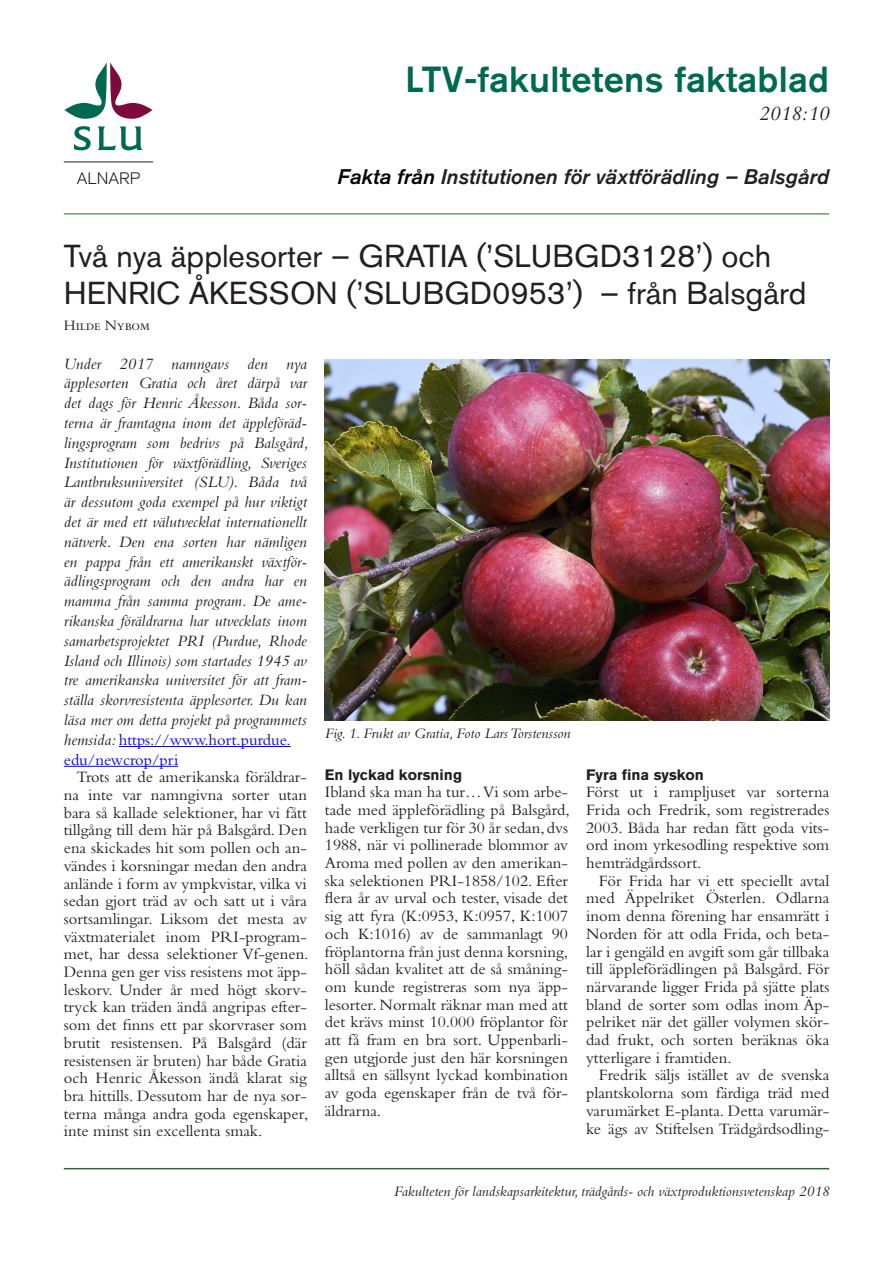
<style>
.page{position:relative;width:893px;height:1263px;background:#fff}
.page>*{position:absolute;margin:0;border:0;box-sizing:border-box;transform-origin:0 0}
.t1{font:500 36px "Akzidenz Grotesk BQ";letter-spacing:.01em;color:#006951}
.Titel{font:31.5px/37.8px "Akzidenz Grotesk BQ";color:#231f20}
.t2{font:italic 21px "Akzidenz Grotesk BQ Med";color:#231f20}
.t3{font:italic 21px "Bembo Std";color:#231f20}
.Brödtext{font:16.5px/17.7px "Bembo Std";color:#231f20;text-align:justify}
.Brödtext_utan_indrag{font:16.5px/17.7px "Bembo Std";color:#231f20;text-align:justify}
.Ingress{font:italic 16.5px/19.8px "Bembo Std";color:#231f20;text-align:justify}
.Ingress-2{font:16.5px/19.8px "Bembo Std";color:#00f}
.t4{font:300 16.5px "Akzidenz Grotesk BQ";color:#231f20}
.Fot{font:italic 15px "Bembo Std";color:#231f20}
.Bildtext{font:italic 15px "Bembo Std";color:#231f20}
.Underrubrik{font:700 15px "Akzidenz Grotesk BQ";color:#231f20}
.Författare{font:15px "Bembo SC";color:#231f20}
.s1{color:#000}
.s2{font-style:italic;color:#231f20}
</style>
<div class="page">
<hr style="left:64px;top:1168px;width:765px;height:1px;background:#316634">
<hr style="left:119px;top:746px;width:172px;height:1px;background:#00f">
<hr style="left:64px;top:766px;width:114px;height:1px;background:#00f">
<hr style="left:64px;top:213px;width:765px;height:1px;background:#316634">
<hr style="left:64px;top:162px;width:89px;height:1px;background:#231f20">
<svg style="left:65px;top:63px;width:87px;height:56px"></svg>
<svg style="left:74px;top:126px;width:17px;height:24px"></svg>
<svg style="left:98px;top:126px;width:45px;height:24px"></svg>
<img style="left:325px;top:359px;width:504px;height:361px">
<p class="t1" style="left:405px;top:57px;width:425px">LTV-fakultetens faktablad</p>
<p class="t4" style="left:77px;top:169px;width:65px">ALNARP</p>
<p class="t3" style="left:759px;top:102px;width:72px">2018:10</p>
<p class="t2" style="left:338px;top:164px;width:493px"><span class="s1">Fakta från</span> Institutionen för växtförädling – Balsgård</p>
<p class="Titel" style="left:64px;top:236px;width:744px">Två nya äpplesorter – GRATIA (’SLUBGD3128’) och<br>HENRIC ÅKESSON (’SLUBGD0953’) – från Balsgård</p>
<p class="Författare" style="left:64px;top:317px;width:88px">Hilde Nybom</p>
<p class="Ingress" style="left:64px;top:353px;width:246px">Under 2017 namngavs den nya äpplesorten Gratia och året därpå var det dags för Henric Åkesson. Båda sor&shy;terna är framtagna inom det äppleföräd&shy;lingsprogram som bedrivs på Balsgård, Institutionen för växtförädling, Sveriges Lantbruksuniversitet (SLU). Båda två är dessutom goda exempel på hur viktigt det är med ett välutvecklat internationellt nätverk. Den ena sorten har nämligen en pappa från ett amerikanskt växtför&shy;ädlingsprogram och den andra har en mamma från samma program. De ame&shy;rikanska föräldrarna har utvecklats inom samarbetsprojektet PRI (Purdue, Rhode Island och Illinois) som startades 1945 av tre amerikanska universitet för att fram&shy;ställa skorvresistenta äpplesorter. Du kan läsa mer om detta projekt på programmets</p>
<p class="Ingress-2" style="left:64px;top:729px;width:228px"><span class="s2">hemsida:</span> https://www.hort.purdue. edu/newcrop/pri</p>
<p class="Brödtext" style="left:64px;top:768px;width:246px;text-indent:13px">Trots att de amerikanska föräldrar&shy;na inte var namngivna sorter utan bara så kallade selektioner, har vi fått tillgång till dem här på Balsgård. Den ena skickades hit som pollen och an&shy;vändes i korsningar medan den andra anlände i form av ympkvistar, vilka vi sedan gjort träd av och satt ut i våra sortsamlingar. Liksom det mesta av växtmaterialet inom PRI-program&shy;met, har dessa selektioner Vf-genen.<br>Denna gen ger viss resistens mot äpp&shy;leskorv. Under år med högt skorv&shy;tryck kan träden ändå angripas efter&shy;som det finns ett par skorvraser som brutit resistensen. På Balsgård (där resistensen är bruten) har både Gratia och Henric Åkesson ändå klarat sig bra hittills. Dessutom har de nya sor&shy;terna många andra goda egenskaper, inte minst sin excellenta smak.</p>
<p class="Bildtext" style="left:325px;top:725px;width:247px">Fig. 1. Frukt av Gratia, Foto Lars Torstensson</p>
<p class="Underrubrik" style="left:325px;top:766px;width:139px">En lyckad korsning</p>
<p class="Brödtext_utan_indrag" style="left:325px;top:783px;width:246px">Ibland ska man ha tur… Vi som arbe&shy;tade med äppleförädling på Balsgård, hade verkligen tur för 30 år sedan, dvs 1988, när vi pollinerade blommor av Aroma med pollen av den amerikan&shy;ska selektionen PRI-1858/102. Efter flera år av urval och tester, visade det sig att fyra (K:0953, K:0957, K:1007 och K:1016) av de sammanlagt 90 fröplantorna från just denna korsning, höll sådan kvalitet att de så småning&shy;om kunde registreras som nya äpp&shy;lesorter. Normalt räknar man med att det krävs minst 10.000 fröplantor för att få fram en bra sort. Uppenbarli&shy;gen utgjorde just den här korsningen alltså en sällsynt lyckad kombination av goda egenskaper från de två för&shy;äldrarna.</p>
<p class="Underrubrik" style="left:586px;top:766px;width:119px">Fyra fina syskon</p>
<p class="Brödtext_utan_indrag" style="left:586px;top:783px;width:245px">Först ut i rampljuset var sorterna Frida och Fredrik, som registrerades 2003. Båda har redan fått goda vits&shy;ord inom yrkesodling respektive som hemträdgårdssort.</p>
<p class="Brödtext" style="left:586px;top:871px;width:245px;text-indent:13px">För Frida har vi ett speciellt avtal med Äppelriket Österlen. Odlarna inom denna förening har ensamrätt i Norden för att odla Frida, och beta&shy;lar i gengäld en avgift som går tillbaka till äppleförädlingen på Balsgård. För närvarande ligger Frida på sjätte plats bland de sorter som odlas inom Äp&shy;pelriket när det gäller volymen skör&shy;dad frukt, och sorten beräknas öka ytterligare i framtiden.</p>
<p class="Brödtext" style="left:586px;top:1066px;width:245px;text-indent:13px">Fredrik säljs istället av de svenska plantskolorna som färdiga träd med varumärket E-planta. Detta varumär&shy;ke ägs av Stiftelsen Trädgårdsodling-</p>
<p class="Fot" style="left:394px;top:1182px;width:437px">Fakulteten för landskapsarkitektur, trädgårds- och växtproduktionsvetenskap 2018</p>
</div>
